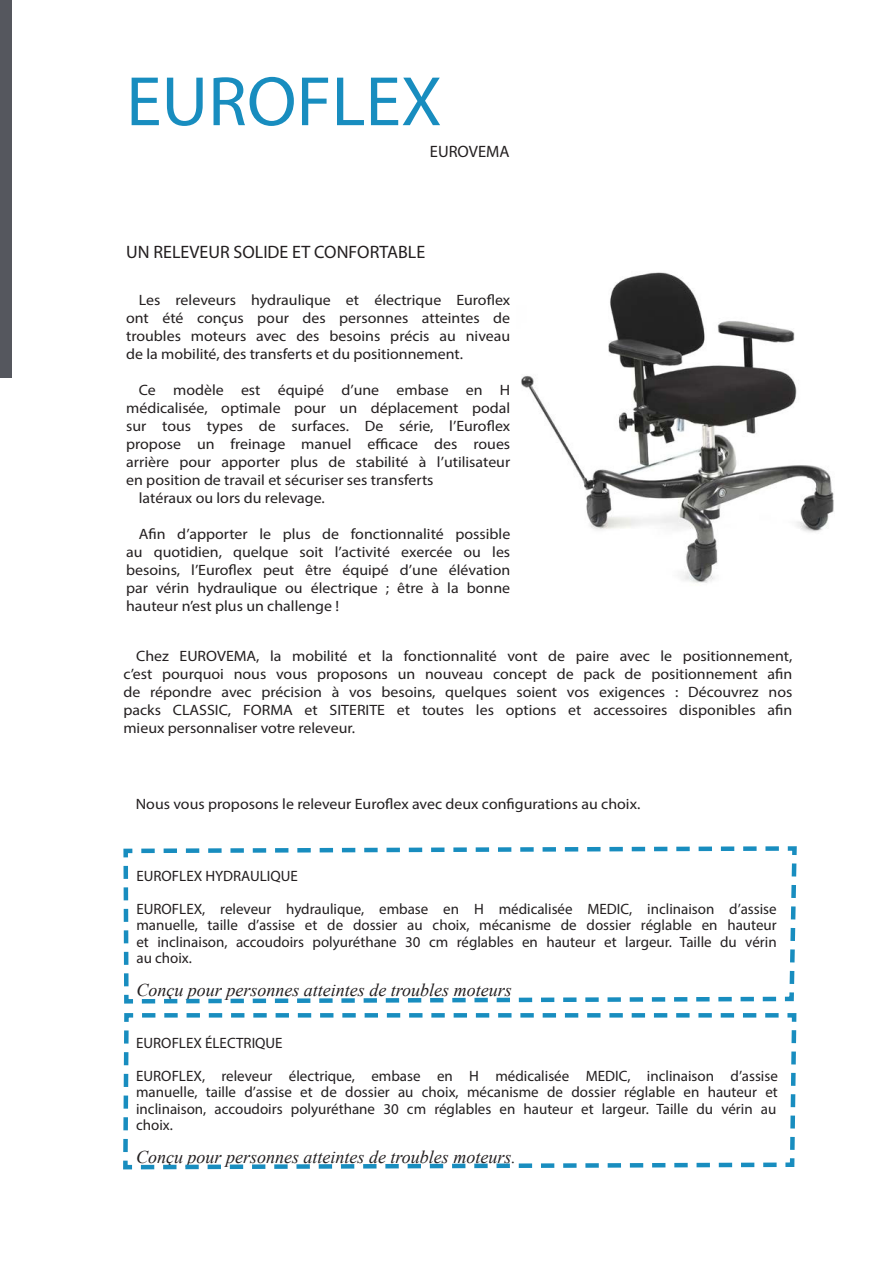
<style>
.page{position:relative;width:893px;height:1263px;background:#fff}
.page>*{position:absolute;margin:0;border:0;box-sizing:border-box;transform-origin:0 0}
.titre_du_produit_ora{font:70.5px "Myriad Pro";color:#188dbf}
.boîtes_de_texte_en_p{font:italic 18px "Times New Roman";color:#231f20}
.petit_titre_du_produ{font:18px "Myriad Pro";color:#231f20}
.sous-titré_produit{font:16.5px "Myriad Pro";color:#231f20}
.description_du_produ{font:15px/18px "Myriad Pro";color:#231f20;text-align:justify;scale:1.06 1}
.boîtes_de_texte_en_p-2{font:15px/16.5px "Myriad Pro";color:#231f20;text-align:justify}
</style>
<div class="page">
<div style="left:0;top:0;width:12px;height:377px;background:#55575e"></div>
<svg style="left:123px;top:846px;width:674px;height:158px"></svg>
<svg style="left:123px;top:1013px;width:674px;height:157px"></svg>
<img style="left:521px;top:272px;width:313px;height:311px">
<p class="titre_du_produit_ora" style="left:126px;top:58px;width:317px">EUROFLEX</p>
<p class="sous-titré_produit" style="left:430px;top:141px;width:81px">EUROVEMA</p>
<p class="petit_titre_du_produ" style="left:126px;top:241px;width:301px">UN RELEVEUR SOLIDE ET CONFORTABLE</p>
<p class="description_du_produ" style="left:126px;top:290px;width:364px;text-indent:13px">Les releveurs hydraulique et électrique Euroflex ont été conçus pour des personnes atteintes de troubles moteurs avec des besoins précis au niveau de la mobilité, des transferts et du positionnement.</p>
<p class="description_du_produ" style="left:126px;top:380px;width:364px;text-indent:13px">Ce modèle est équipé d’une embase en H médicalisée, optimale pour un déplacement podal sur tous types de surfaces. De série, l’Euroflex propose un freinage manuel efficace des roues arrière pour apporter plus de stabilité à l’utilisateur en position de travail et sécuriser ses transferts</p>
<p class="description_du_produ" style="left:139px;top:488px;width:177px">latéraux ou lors du relevage.</p>
<p class="description_du_produ" style="left:126px;top:524px;width:364px;text-indent:13px">Afin d’apporter le plus de fonctionnalité possible au quotidien, quelque soit l’activité exercée ou les besoins, l’Euroflex peut être équipé d’une élévation par vérin hydraulique ou électrique ; être à la bonne hauteur n’est plus un challenge !</p>
<p class="description_du_produ" style="left:123px;top:646px;width:633px;text-indent:13px">Chez EUROVEMA, la mobilité et la fonctionnalité vont de paire avec le positionnement, c’est pourquoi nous vous proposons un nouveau concept de pack de positionnement afin de répondre avec précision à vos besoins, quelques soient vos exigences : Découvrez nos packs CLASSIC, FORMA et SITERITE et toutes les options et accessoires disponibles afin mieux personnaliser votre releveur.</p>
<p class="description_du_produ" style="left:136px;top:794px;width:477px">Nous vous proposons le releveur Euroflex avec deux configurations au choix.</p>
<p class="boîtes_de_texte_en_p-2" style="left:136px;top:867px;width:163px">EUROFLEX HYDRAULIQUE</p>
<p class="boîtes_de_texte_en_p-2" style="left:136px;top:900px;width:642px">EUROFLEX, releveur hydraulique, embase en H médicalisée MEDIC, inclinaison d’assise manuelle, taille d’assise et de dossier au choix, mécanisme de dossier réglable en hauteur et inclinaison, accoudoirs polyuréthane 30 cm réglables en hauteur et largeur. Taille du vérin au choix.</p>
<p class="boîtes_de_texte_en_p" style="left:136px;top:978px;width:377px">Conçu pour personnes atteintes de troubles moteurs</p>
<p class="boîtes_de_texte_en_p-2" style="left:136px;top:1034px;width:148px">EUROFLEX ÉLECTRIQUE</p>
<p class="boîtes_de_texte_en_p-2" style="left:136px;top:1067px;width:643px">EUROFLEX, releveur électrique, embase en H médicalisée MEDIC, inclinaison d’assise manuelle, taille d’assise et de dossier au choix, mécanisme de dossier réglable en hauteur et inclinaison, accoudoirs polyuréthane 30 cm réglables en hauteur et largeur. Taille du vérin au choix.</p>
<p class="boîtes_de_texte_en_p" style="left:136px;top:1145px;width:381px">Conçu pour personnes atteintes de troubles moteurs.</p>
</div>
